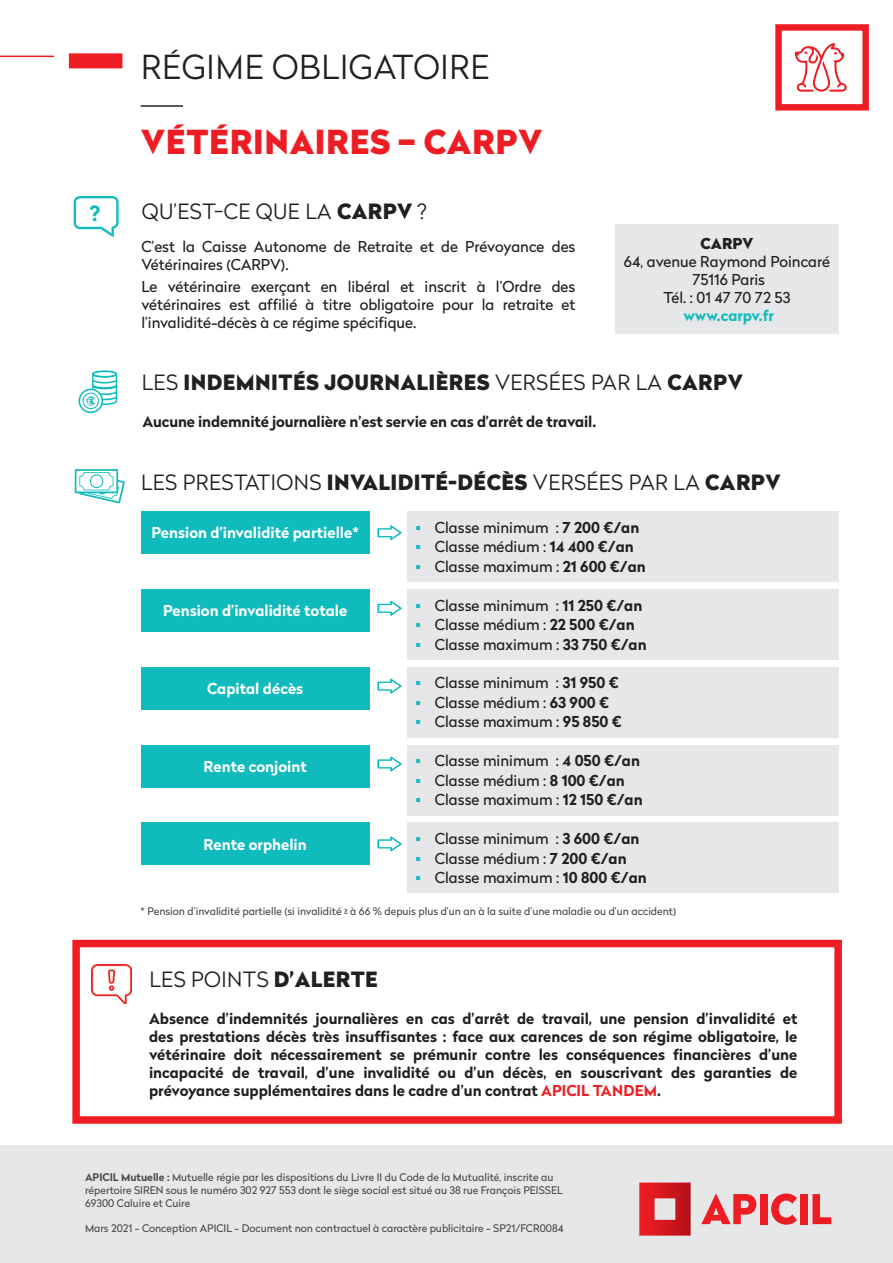
<style>
.page{position:relative;width:893px;height:1263px;background:#fff}
.page>*{position:absolute;margin:0;border:0;box-sizing:border-box;transform-origin:0 0}
.t1{font:900 33px "Radikal";letter-spacing:.02em;color:#ee1d23}
.t2{font:300 33px "Radikal";letter-spacing:.02em;color:#231f20}
.t3{font:300 21px "Radikal";letter-spacing:.02em;color:#231f20}
.t4{font:900 21px "Radikal";letter-spacing:.02em;color:#231f20}
.t5{font:700 21px "Radikal";color:#0fbbbd}
.t6{font:15px/18px "Radikal";color:#231f20}
.t7{font:700 15px/18px "Radikal";letter-spacing:-.01em;color:#231f20;text-align:justify}
.t8{font:700 15px "Radikal";color:#fff}
.t9{font:700 15px "Radikal";color:#0fbbbd}
.t10{font:900 15px "Radikal";color:#231f20}
.t11{font:10.5px/12.6px "Radikal";color:#4b4c4d}
.t12{font:9.75px "Radikal";color:#fff}
.s1{font-weight:900}
.s2{font-weight:300}
.s3{color:#0fbbbd}
.s4{font-weight:700}
.s5{color:#ee1d23}
</style>
<div class="page">
<div style="left:775px;top:24px;width:94px;height:87px;border:6px solid #ee1d23"></div>
<div style="left:69px;top:53px;width:53px;height:15px;background:#ee1d23"></div>
<hr style="left:0;top:56px;width:54px;height:1px;background:#ee1d23">
<hr style="left:141px;top:105px;width:42px;height:2px;background:#231f20">
<svg style="left:74px;top:196px;width:45px;height:41px"></svg>
<svg style="left:79px;top:370px;width:38px;height:43px"></svg>
<svg style="left:75px;top:469px;width:50px;height:34px"></svg>
<svg style="left:377px;top:525px;width:25px;height:15px"></svg>
<svg style="left:377px;top:601px;width:25px;height:15px"></svg>
<svg style="left:377px;top:679px;width:25px;height:14px"></svg>
<svg style="left:377px;top:756px;width:25px;height:15px"></svg>
<svg style="left:377px;top:836px;width:25px;height:15px"></svg>
<div style="left:141px;top:589px;width:229px;height:43px;background:#0fbbbd"></div>
<div style="left:141px;top:667px;width:229px;height:42px;background:#0fbbbd"></div>
<div style="left:141px;top:745px;width:229px;height:42px;background:#0fbbbd"></div>
<div style="left:141px;top:823px;width:229px;height:42px;background:#0fbbbd"></div>
<div style="left:141px;top:512px;width:229px;height:42px;background:#0fbbbd"></div>
<div style="left:407px;top:511px;width:431px;height:71px;background:#e6e7e9"></div>
<div style="left:407px;top:589px;width:431px;height:71px;background:#e6e7e9"></div>
<div style="left:407px;top:667px;width:431px;height:70px;background:#e6e7e9"></div>
<div style="left:407px;top:745px;width:431px;height:70px;background:#e6e7e9"></div>
<div style="left:407px;top:823px;width:431px;height:70px;background:#e6e7e9"></div>
<svg style="left:795px;top:43px;width:52px;height:49px"></svg>
<div style="left:72px;top:940px;width:770px;height:184px;border:8px solid #ee1d23"></div>
<img style="left:92px;top:964px;width:40px;height:40px">
<div style="left:0;top:1146px;width:893px;height:117px;background:#e6e7e9"></div>
<svg style="left:639px;top:1182px;width:52px;height:53px;background:#d63d43"></svg>
<svg style="left:701px;top:1193px;width:55px;height:31px"></svg>
<div style="left:760px;top:1194px;width:7px;height:30px;background:#ee1d23"></div>
<svg style="left:771px;top:1193px;width:26px;height:32px"></svg>
<div style="left:800px;top:1194px;width:7px;height:30px;background:#ee1d23"></div>
<svg style="left:812px;top:1194px;width:19px;height:30px"></svg>
<div style="left:615px;top:224px;width:224px;height:110px;background:#e6e7e9"></div>
<h1 class="t2" style="left:141px;top:44px;width:349px">RÉGIME OBLIGATOIRE</h1>
<h1 class="t1" style="left:141px;top:118px;width:403px">VÉTÉRINAIRES – CARPV</h1>
<h2 class="t5" style="left:90px;top:198px;width:13px">?</h2>
<h2 class="t3" style="left:142px;top:196px;width:287px">QU’EST-CE QUE LA <span class="s1">CARPV</span> ?</h2>
<p class="t6" style="left:141px;top:237px;width:436px">C’est la Caisse Autonome de Retraite et de Prévoyance des<br>Vétérinaires (CARPV).</p>
<p class="t6" style="left:141px;top:278px;width:436px;text-align:justify">Le vétérinaire exerçant en libéral et inscrit à l’Ordre des vétérinaires est affilié à titre obligatoire pour la retraite et l’invalidité-décès à ce régime spécifique.</p>
<p class="t10" style="left:701px;top:232px;width:54px">CARPV</p>
<p class="t6" style="left:624px;top:252px;width:208px;text-align:center">64, avenue Raymond Poincaré<br>75116 Paris<br>Tél. : 01 47 70 72 53</p>
<p class="t9" style="left:683px;top:304px;width:92px">www.carpv.fr</p>
<p class="t12" style="left:87px;top:394px;width:8px">€</p>
<h2 class="t4" style="left:142px;top:367px;width:603px"><span class="s2">LES</span> INDEMNITÉS JOURNALIÈRES <span class="s2">VERSÉES PAR LA</span> CARPV</h2>
<p class="t7" style="left:142px;top:412px;width:455px">Aucune indemnité journalière n’est servie en cas d’arrêt de travail.</p>
<h2 class="t3" style="left:141px;top:468px;width:641px">LES PRESTATIONS <span class="s1">INVALIDITÉ-DÉCÈS</span> VERSÉES PAR LA <span class="s1">CARPV</span></h2>
<p class="t8" style="left:151px;top:522px;width:209px">Pension d’invalidité partielle*</p>
<p class="t6" style="left:415px;top:518px;width:226px"><span class="s3">▪</span> Classe minimum : <span class="s4">7 200 €/an</span></p>
<p class="t6" style="left:415px;top:537px;width:220px"><span class="s3">▪</span> Classe médium : <span class="s4">14 400 €/an</span></p>
<p class="t6" style="left:415px;top:557px;width:232px"><span class="s3">▪</span> Classe maximum : <span class="s4">21 600 €/an</span></p>
<p class="t6" style="left:415px;top:596px;width:229px"><span class="s3">▪</span> Classe minimum : <span class="s4">11 250 €/an</span></p>
<p class="t6" style="left:415px;top:615px;width:221px"><span class="s3">▪</span> Classe médium : <span class="s4">22 500 €/an</span></p>
<p class="t6" style="left:415px;top:635px;width:233px"><span class="s3">▪</span> Classe maximum : <span class="s4">33 750 €/an</span></p>
<p class="t6" style="left:415px;top:673px;width:205px"><span class="s3">▪</span> Classe minimum : <span class="s4">31 950 €</span></p>
<p class="t6" style="left:415px;top:693px;width:195px"><span class="s3">▪</span> Classe médium : <span class="s4">63 900 €</span></p>
<p class="t6" style="left:415px;top:712px;width:208px"><span class="s3">▪</span> Classe maximum : <span class="s4">95 850 €</span></p>
<p class="t6" style="left:415px;top:751px;width:226px"><span class="s3">▪</span> Classe minimum : <span class="s4">4 050 €/an</span></p>
<p class="t6" style="left:415px;top:771px;width:211px"><span class="s3">▪</span> Classe médium : <span class="s4">8 100 €/an</span></p>
<p class="t6" style="left:415px;top:790px;width:229px"><span class="s3">▪</span> Classe maximum : <span class="s4">12 150 €/an</span></p>
<p class="t6" style="left:415px;top:829px;width:226px"><span class="s3">▪</span> Classe minimum : <span class="s4">3 600 €/an</span></p>
<p class="t6" style="left:415px;top:849px;width:213px"><span class="s3">▪</span> Classe médium : <span class="s4">7 200 €/an</span></p>
<p class="t6" style="left:415px;top:868px;width:233px"><span class="s3">▪</span> Classe maximum : <span class="s4">10 800 €/an</span></p>
<p class="t8" style="left:163px;top:600px;width:186px">Pension d’invalidité totale</p>
<p class="t8" style="left:207px;top:677px;width:98px">Capital décès</p>
<p class="t8" style="left:204px;top:755px;width:105px">Rente conjoint</p>
<p class="t8" style="left:204px;top:833px;width:105px">Rente orphelin</p>
<p class="t11" style="left:141px;top:904px;width:537px">* Pension d’invalidité partielle (si invalidité ≥ à 66 % depuis plus d’un an à la suite d’une maladie ou d’un accident)</p>
<h2 class="t3" style="left:149px;top:965px;width:230px">LES POINTS <span class="s1">D’ALERTE</span></h2>
<p class="t7" style="left:149px;top:1009px;width:650px">Absence d’indemnités journalières en cas d’arrêt de travail, une pension d’invalidité et des prestations décès très insuffisantes : face aux carences de son régime obligatoire, le vétérinaire doit nécessairement se prémunir contre les conséquences financières d’une incapacité de travail, d’une invalidité ou d’un décès, en souscrivant des garanties de prévoyance supplémentaires dans le cadre d’un contrat <span class="s5">APICIL TANDEM</span>.</p>
<p class="t11" style="left:85px;top:1171px;width:479px"><span class="s4">APICIL Mutuelle :</span> Mutuelle régie par les dispositions du Livre II du Code de la Mutualité, inscrite au répertoire SIREN sous le numéro 302 927 553 dont le siège social est situé au 38 rue François PEISSEL<br>69300 Caluire et Cuire</p>
<p class="t11" style="left:85px;top:1221px;width:480px">Mars 2021 - Conception APICIL - Document non contractuel à caractère publicitaire - SP21/FCR0084</p>
</div>
